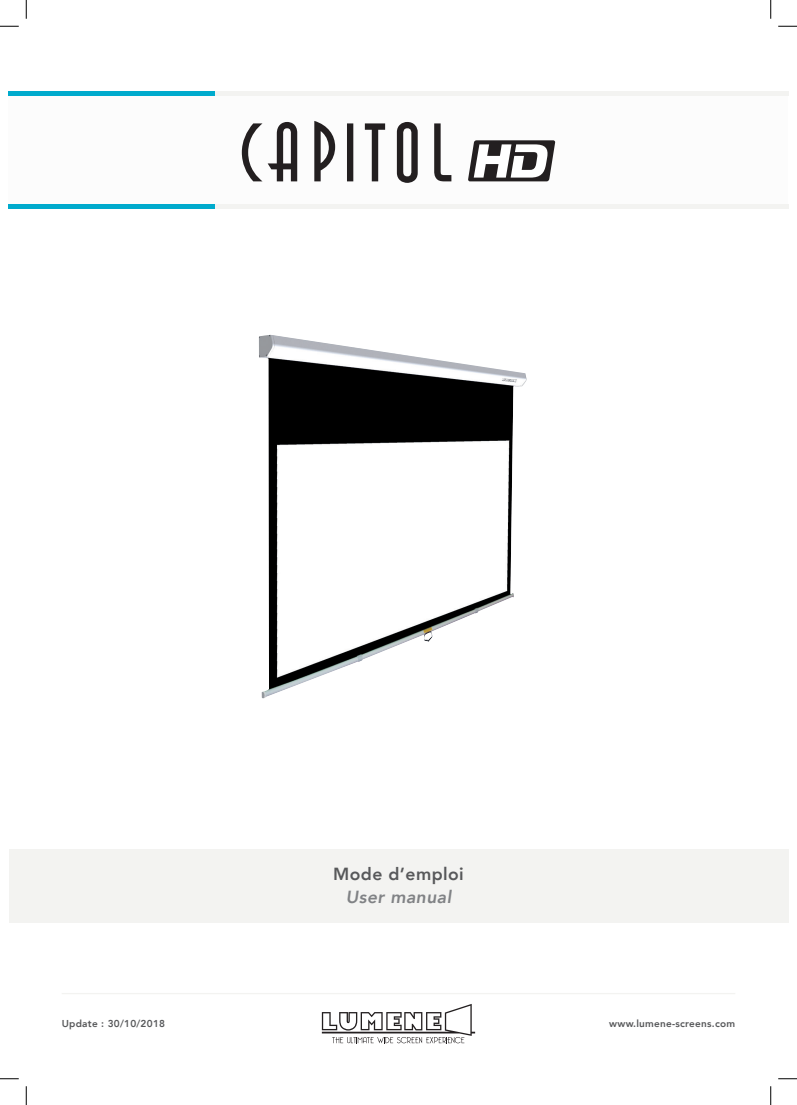
<style>
.page{position:relative;width:797px;height:1105px;background:#fff}
.page>*{position:absolute;margin:0;border:0;box-sizing:border-box;transform-origin:0 0}
.t1{font:800 17.5px "Avenir";letter-spacing:.025em;color:#57585a}
.t2{font:italic 800 17.5px "Avenir";letter-spacing:.025em;color:#808285}
.t3{font:800 10px "Avenir";letter-spacing:.025em;color:#57585a}
</style>
<div class="page">
<svg style="left:322px;top:1004px;width:153px;height:39px"></svg>
<img style="left:258px;top:335px;width:269px;height:364px">
<div style="left:215px;top:204px;width:573px;height:5px;background:#f3f3f1"></div>
<div style="left:9px;top:204px;width:206px;height:5px;background:#00abcd"></div>
<hr style="left:215px;top:91px;width:573px;height:4px;background:#f3f3f1">
<hr style="left:9px;top:91px;width:206px;height:4px;background:#00abcd">
<hr style="left:62px;top:993px;width:673px;height:1px;background:#f3f3f1">
<svg style="left:242px;top:121px;width:209px;height:62px"></svg>
<svg style="left:468px;top:140px;width:87px;height:41px"></svg>
<div style="left:9px;top:850px;width:779px;height:73px;background:#f3f3f1"></div>
<svg style="left:0;top:25px;width:19px;height:2px"></svg>
<svg style="left:778px;top:25px;width:19px;height:2px"></svg>
<svg style="left:0;top:1078px;width:19px;height:1px"></svg>
<svg style="left:778px;top:1078px;width:19px;height:1px"></svg>
<svg style="left:25px;top:0;width:2px;height:19px"></svg>
<svg style="left:25px;top:1086px;width:2px;height:19px"></svg>
<svg style="left:770px;top:0;width:1px;height:19px"></svg>
<svg style="left:770px;top:1086px;width:1px;height:19px"></svg>
<h1 class="t1" style="left:333px;top:861px;width:132px">Mode d’emploi</h1>
<h1 class="t2" style="left:346px;top:886px;width:107px">User manual</h1>
<p class="t3" style="left:62px;top:1016px;width:105px">Update : 30/10/2018</p>
<p class="t3" style="left:609px;top:1016px;width:127px">www.lumene-screens.com</p>
</div>
